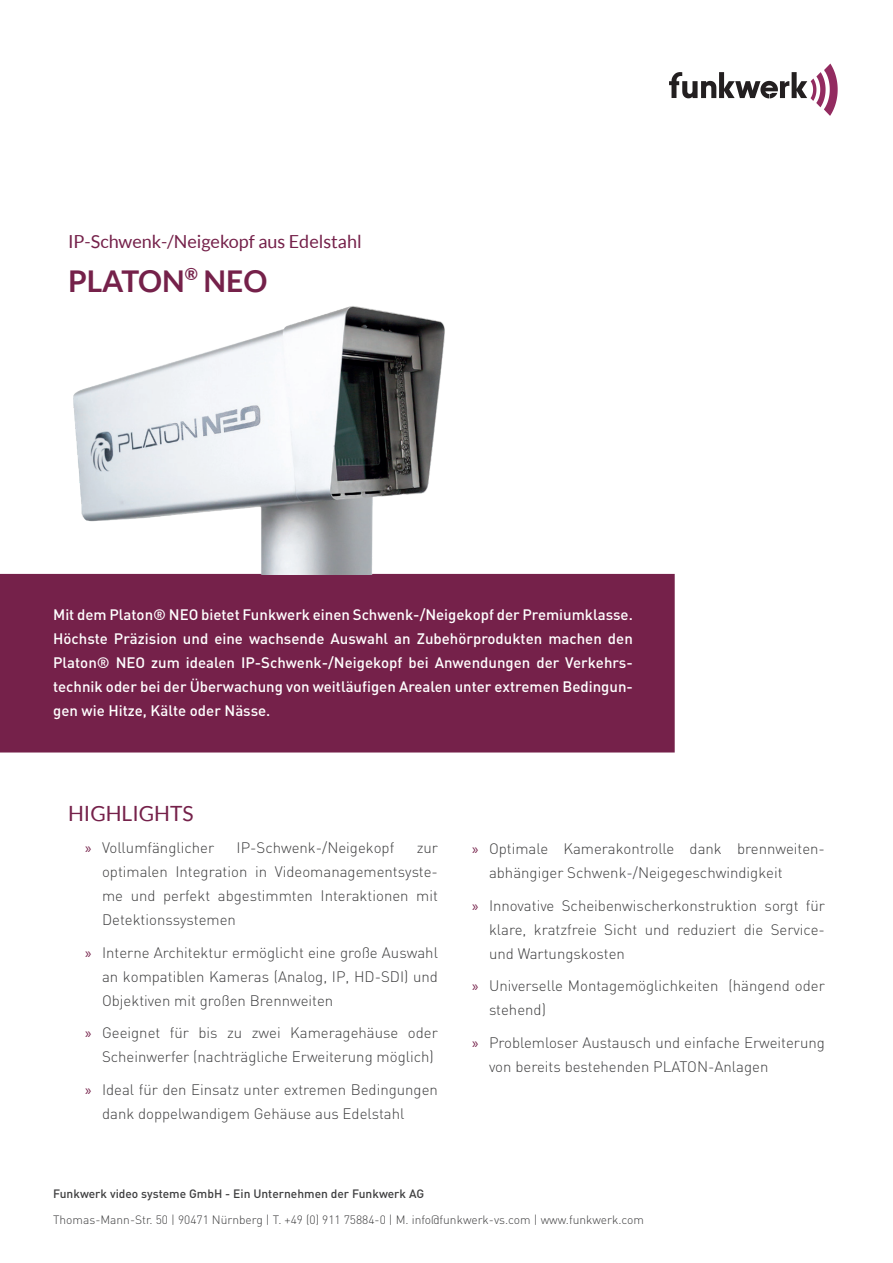
<style>
.page{position:relative;width:893px;height:1263px;background:#fff}
.page>*{position:absolute;margin:0;border:0;box-sizing:border-box;transform-origin:0 0}
.t1{font:700 30px "Lato";color:#75214a}
.t2{font:21px "Lato";color:#75214a}
.t3{font:18px "Lato";color:#75214a}
.t4{font:300 15px/24px "DIN";color:#3e3e3f}
.t5{font:500 15px/24px "DIN";color:#fff;text-align:justify}
.t6{font:300 12px "DIN";color:#3e3e3f}
.t7{font:500 12px "DIN";color:#3e3e3f}
.s1{font-family:"Myriad Pro";font-weight:400;color:#75214a}
</style>
<div class="page">
<svg style="left:669px;top:64px;width:169px;height:52px"></svg>
<div style="left:0;top:574px;width:675px;height:178px;background:#75214a"></div>
<img style="left:27px;top:306px;width:460px;height:268px">
<p class="t3" style="left:68px;top:232px;width:295px">IP-Schwenk-/Neigekopf aus Edelstahl</p>
<h1 class="t1" style="left:68px;top:264px;width:201px">PLATON<sup>®</sup> NEO</h1>
<p class="t5" style="left:53px;top:602px;width:581px">Mit dem Platon® NEO bietet Funkwerk einen Schwenk-/Neigekopf der Premiumklasse.<br>Höchste Präzision und eine wachsende Auswahl an Zubehörprodukten machen den Platon® NEO zum idealen IP-Schwenk-/Neigekopf bei Anwendungen der Verkehrs&shy;technik oder bei der Überwachung von weitläufigen Arealen unter extremen Bedingun&shy;gen wie Hitze, Kälte oder Nässe.</p>
<h2 class="t2" style="left:68px;top:801px;width:127px">HIGHLIGHTS</h2>
<p class="t4" style="left:85px;top:835px;width:131px"><span class="s1">»</span> Vollumfänglicher</p>
<p class="t4" style="left:237px;top:835px;width:159px">IP-Schwenk-/Neigekopf</p>
<p class="t4" style="left:102px;top:835px;width:337px;text-align:justify;text-indent:315px">zur optimalen Integration in Videomanagementsyste&shy;me und perfekt abgestimmten Interaktionen mit Detektionssystemen</p>
<p class="t4" style="left:102px;top:940px;width:337px;text-align:justify;text-indent:-17px"><span class="s1">»</span> Interne Architektur ermöglicht eine große Auswahl an kompatiblen Kameras (Analog, IP, HD-SDI) und Objektiven mit großen Brennweiten</p>
<p class="t4" style="left:85px;top:1020px;width:354px;text-align:right"><span class="s1">»</span> Geeignet für bis zu zwei Kameragehäuse oder<br>Scheinwerfer (nachträgliche Erweiterung möglich)</p>
<p class="t4" style="left:102px;top:1077px;width:337px;text-indent:-17px"><span class="s1">»</span> Ideal für den Einsatz unter extremen Bedingungen dank doppelwandigem Gehäuse aus Edelstahl</p>
<p class="t4" style="left:489px;top:836px;width:337px;text-indent:-17px"><span class="s1">»</span> Optimale Kamerakontrolle dank brennweiten&shy;abhängiger Schwenk-/Neigegeschwindigkeit</p>
<p class="t4" style="left:489px;top:893px;width:337px;text-align:justify;text-indent:-17px"><span class="s1">»</span> Innovative Scheibenwischerkonstruktion sorgt für klare, kratzfreie Sicht und reduziert die Service&shy;und Wartungskosten</p>
<p class="t4" style="left:489px;top:973px;width:337px;text-indent:-17px"><span class="s1">»</span> Universelle Montagemöglichkeiten (hängend oder stehend)</p>
<p class="t4" style="left:489px;top:1030px;width:337px;text-indent:-17px"><span class="s1">»</span> Problemloser Austausch und einfache Erweiterung von bereits bestehenden PLATON-Anlagen</p>
<p class="t7" style="left:53px;top:1185px;width:372px">Funkwerk video systeme GmbH - Ein Unternehmen der Funkwerk AG</p>
<p class="t6" style="left:53px;top:1212px;width:592px">Thomas-Mann-Str. 50 | 90471 Nürnberg | T. +49 (0) 911 75884-0 | M. info@funkwerk-vs.com | www.funkwerk.com</p>
</div>
